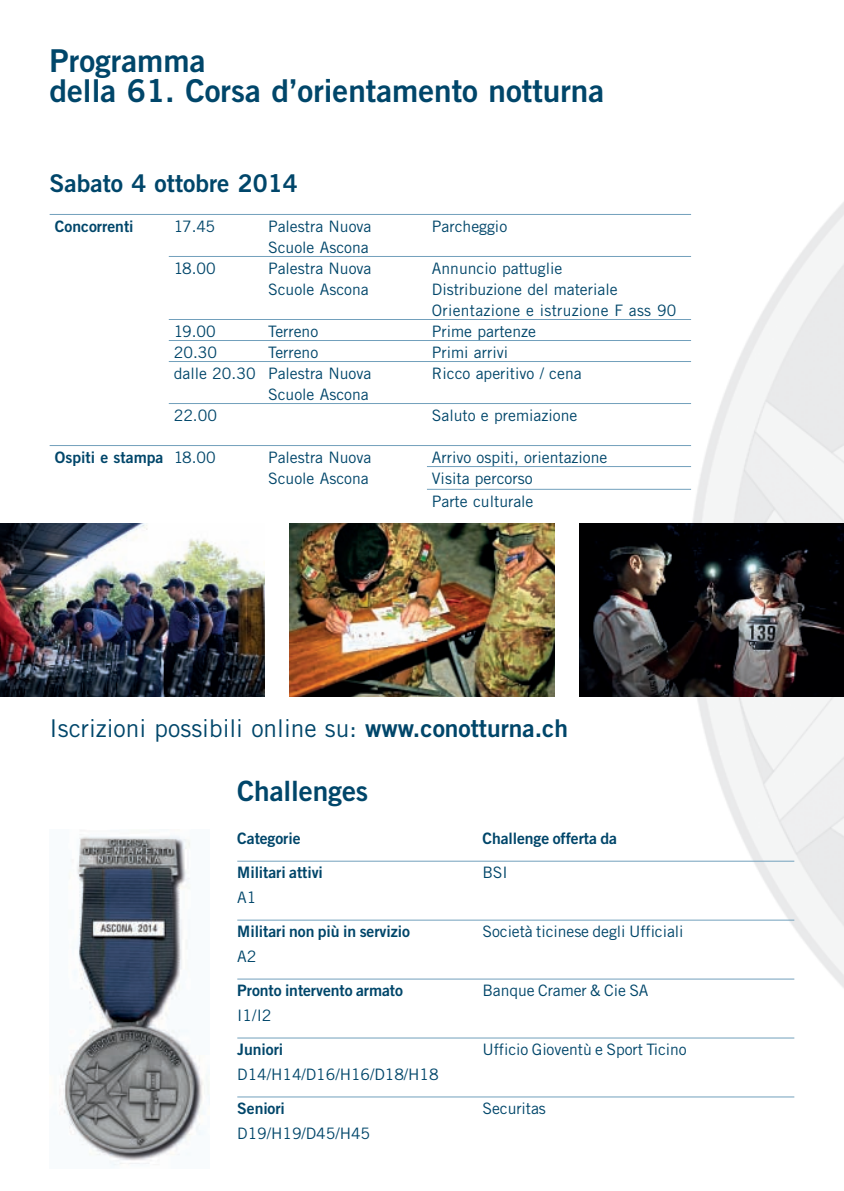
<style>
.page{position:relative;width:844px;height:1191px;background:#fff}
.page>*{position:absolute;margin:0;border:0;box-sizing:border-box;transform-origin:0 0}
.t1{font:31.5px/29.8px "Trade Gothic LT Std Bd 2";color:#00466a}
.t2{font:28px "Trade Gothic LT Std Bd 2";letter-spacing:-.005em;color:#00466a}
.t3{font:24.5px "Trade Gothic LT Std";color:#00466a}
.t4{font:24.5px "Trade Gothic LT Std Bd 2";color:#00466a}
.t5{font:15.75px/22.8px "Trade Gothic LT Std";color:#00466a}
.t6{font:15.75px "Trade Gothic LT Std Bd 2";letter-spacing:-.005em;color:#00466a}
.t7{font:15.75px/21px "Trade Gothic LT Std";letter-spacing:.02em;color:#00466a}
.s1{font-family:"Trade Gothic LT Std"}
.s2{font-family:"Trade Gothic LT Std Bd 2"}
</style>
<div class="page">
<hr style="left:237px;top:860px;width:557px;height:1px;background:#72a0bc">
<hr style="left:237px;top:919px;width:557px;height:1px;background:#72a0bc">
<hr style="left:237px;top:978px;width:557px;height:1px;background:#72a0bc">
<hr style="left:237px;top:1037px;width:557px;height:1px;background:#72a0bc">
<hr style="left:237px;top:1096px;width:557px;height:1px;background:#72a0bc">
<img style="left:54px;top:835px;width:155px;height:333px">
<hr style="left:50px;top:214px;width:641px;height:1px;background:#72a0bc">
<hr style="left:169px;top:256px;width:522px;height:1px;background:#72a0bc">
<hr style="left:169px;top:319px;width:522px;height:1px;background:#72a0bc">
<hr style="left:169px;top:340px;width:522px;height:1px;background:#72a0bc">
<hr style="left:169px;top:361px;width:522px;height:1px;background:#72a0bc">
<hr style="left:169px;top:403px;width:522px;height:1px;background:#72a0bc">
<hr style="left:50px;top:445px;width:641px;height:1px;background:#72a0bc">
<hr style="left:427px;top:466px;width:264px;height:1px;background:#72a0bc">
<hr style="left:427px;top:489px;width:264px;height:1px;background:#72a0bc">
<img style="left:0;top:523px;width:265px;height:174px">
<img style="left:289px;top:523px;width:265px;height:174px">
<img style="left:579px;top:523px;width:264px;height:174px">
<h1 class="t1" style="left:50px;top:46px;width:556px">Programma<br>della 61. Corsa d’orientamento notturna</h1>
<h3 class="t4" style="left:50px;top:167px;width:249px">Sabato 4 ottobre 2014</h3>
<p class="t6" style="left:55px;top:216px;width:80px">Concorrenti</p>
<p class="t5" style="left:174px;top:215px;width:43px">17.45</p>
<p class="t5" style="left:268px;top:215px;width:105px">Palestra Nuova</p>
<p class="t5" style="left:432px;top:215px;width:77px">Parcheggio</p>
<p class="t5" style="left:268px;top:236px;width:102px">Scuole Ascona</p>
<p class="t5" style="left:174px;top:257px;width:44px">18.00</p>
<p class="t5" style="left:268px;top:257px;width:105px">Palestra Nuova</p>
<p class="t5" style="left:432px;top:257px;width:132px">Annuncio pattuglie</p>
<p class="t5" style="left:268px;top:277px;width:102px">Scuole Ascona</p>
<p class="t7" style="left:432px;top:278px;width:246px">Distribuzione del materiale<br>Orientazione e istruzione F ass 90</p>
<p class="t5" style="left:174px;top:320px;width:44px">19.00</p>
<p class="t5" style="left:268px;top:320px;width:52px">Terreno</p>
<p class="t5" style="left:432px;top:320px;width:106px">Prime partenze</p>
<p class="t5" style="left:174px;top:341px;width:45px">20.30</p>
<p class="t5" style="left:268px;top:341px;width:52px">Terreno</p>
<p class="t5" style="left:432px;top:341px;width:78px">Primi arrivi</p>
<p class="t5" style="left:174px;top:362px;width:199px">dalle 20.30 Palestra Nuova</p>
<p class="t5" style="left:432px;top:362px;width:151px">Ricco aperitivo / cena</p>
<p class="t5" style="left:268px;top:382px;width:102px">Scuole Ascona</p>
<p class="t5" style="left:174px;top:403px;width:45px">22.00</p>
<p class="t5" style="left:432px;top:403px;width:147px">Saluto e premiazione</p>
<p class="t6" style="left:55px;top:447px;width:162px">Ospiti e stampa <span class="s1">18.00</span></p>
<p class="t5" style="left:268px;top:445px;width:105px">Palestra Nuova</p>
<p class="t5" style="left:432px;top:445px;width:177px">Arrivo ospiti, orientazione</p>
<p class="t5" style="left:268px;top:466px;width:102px">Scuole Ascona</p>
<p class="t5" style="left:432px;top:466px;width:103px">Visita percorso<br>Parte culturale</p>
<h3 class="t3" style="left:50px;top:713px;width:520px">Iscrizioni possibili online su: <span class="s2">www.conotturna.ch</span></h3>
<h2 class="t2" style="left:237px;top:773px;width:132px">Challenges</h2>
<p class="t6" style="left:237px;top:828px;width:65px">Categorie</p>
<p class="t6" style="left:482px;top:828px;width:136px">Challenge offerta da</p>
<p class="t6" style="left:237px;top:863px;width:87px">Militari attivi</p>
<p class="t5" style="left:482px;top:861px;width:27px">BSI</p>
<p class="t5" style="left:237px;top:885px;width:21px">A1</p>
<p class="t6" style="left:237px;top:922px;width:174px">Militari non più in servizio</p>
<p class="t5" style="left:482px;top:920px;width:202px">Società ticinese degli Ufficiali</p>
<p class="t5" style="left:237px;top:944px;width:21px">A2</p>
<p class="t6" style="left:237px;top:981px;width:167px">Pronto intervento armato</p>
<p class="t5" style="left:482px;top:979px;width:167px">Banque Cramer &amp; Cie SA</p>
<p class="t5" style="left:237px;top:1003px;width:36px">I1/I2</p>
<p class="t6" style="left:237px;top:1040px;width:47px">Juniori</p>
<p class="t5" style="left:482px;top:1038px;width:206px">Ufficio Gioventù e Sport Ticino</p>
<p class="t5" style="left:237px;top:1062px;width:203px">D14/H14/D16/H16/D18/H18</p>
<p class="t6" style="left:237px;top:1098px;width:49px">Seniori</p>
<p class="t5" style="left:482px;top:1097px;width:65px">Securitas</p>
<p class="t5" style="left:237px;top:1121px;width:134px">D19/H19/D45/H45</p>
</div>
